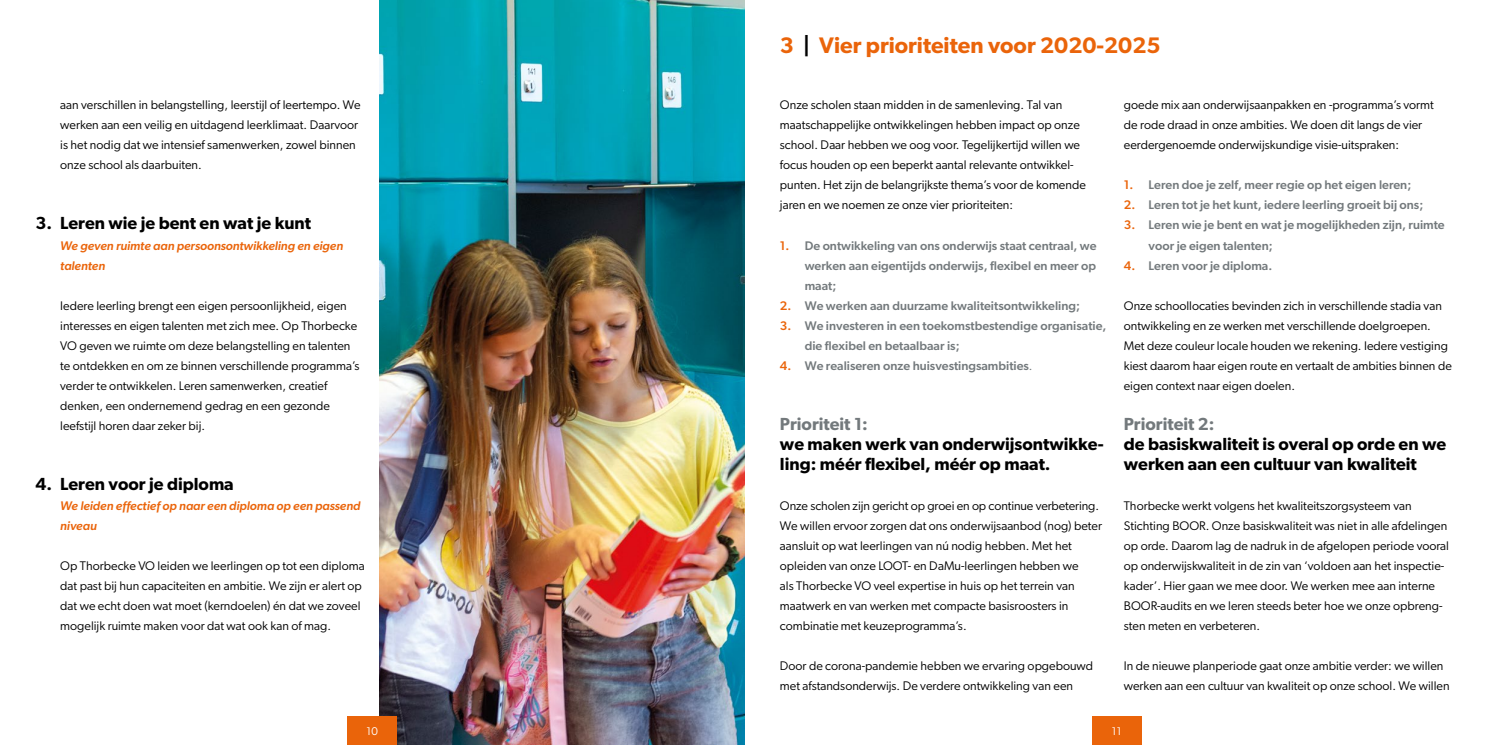
<style>
.page{position:relative;width:1489px;height:745px;background:#fff}
.page>*{position:absolute;margin:0;border:0;box-sizing:border-box;transform-origin:0 0}
.t1{font:600 22.5px "Gibson";color:#ea640a}
.t2{font:600 17.5px/20px "Gibson";color:#000}
.t3{font:600 17.5px "Gibson";color:#73797c}
.t4{font:12.5px/20px "Gibson";color:#000}
.t5{font:500 12.5px/20px "Gibson";color:#73797c}
.t6{font:italic 500 12.5px/20px "Gibson";color:#ea640a}
.t7{font:11.25px "Gibson";color:#fff}
.s1{color:#000}
.s2{color:#ea640a}
.s3{font-weight:400}
</style>
<div class="page">
<div style="left:1091px;top:716px;width:50px;height:28px;background:#ea640a"></div>
<img style="left:379px;top:0;width:365px;height:744px">
<div style="left:347px;top:716px;width:50px;height:28px;background:#ea640a"></div>
<p class="t4" style="left:60px;top:95px;width:302px">aan verschillen in belangstelling, leerstijl of leertempo. We werken aan een veilig en uitdagend leerklimaat. Daarvoor is het nodig dat we intensief samenwerken, zowel binnen onze school als daarbuiten.</p>
<h2 class="t2" style="left:35px;top:213px;width:277px">3. Leren wie je bent en wat je kunt</h2>
<p class="t6" style="left:60px;top:235px;width:284px">We geven ruimte aan persoonsontwikkeling en eigen talenten</p>
<p class="t4" style="left:60px;top:295px;width:301px">Iedere leerling brengt een eigen persoonlijkheid, eigen interesses en eigen talenten met zich mee. Op Thorbecke VO geven we ruimte om deze belangstelling en talenten te ontdekken en om ze binnen verschillende programma’s verder te ontwikkelen. Leren samenwerken, creatief denken, een ondernemend gedrag en een gezonde leefstijl horen daar zeker bij.</p>
<h2 class="t2" style="left:35px;top:473px;width:200px">4. Leren voor je diploma</h2>
<p class="t6" style="left:60px;top:495px;width:302px">We leiden effectief op naar een diploma op een passend niveau</p>
<p class="t4" style="left:60px;top:555px;width:306px">Op Thorbecke VO leiden we leerlingen op tot een diploma dat past bij hun capaciteiten en ambitie. We zijn er alert op dat we echt doen wat moet (kerndoelen) én dat we zoveel mogelijk ruimte maken voor dat wat ook kan of mag.</p>
<p class="t7" style="left:366px;top:724px;width:13px">10</p>
<h1 class="t1" style="left:780px;top:32px;width:382px">3 <span class="s1">|</span> Vier prioriteiten voor 2020-2025</h1>
<p class="t4" style="left:780px;top:95px;width:307px">Onze scholen staan midden in de samenleving. Tal van maatschappelijke ontwikkelingen hebben impact op onze school. Daar hebben we oog voor. Tegelijkertijd willen we focus houden op een beperkt aantal relevante ontwikkel&shy;punten. Het zijn de belangrijkste thema’s voor de komende jaren en we noemen ze onze vier prioriteiten:</p>
<p class="t5" style="left:804px;top:235px;width:293px;text-align:justify;text-indent:-25px"><span class="s2">1.</span> De ontwikkeling van ons onderwijs staat centraal, we werken aan eigentijds onderwijs, flexibel en meer op maat;</p>
<p class="t5" style="left:780px;top:295px;width:301px"><span class="s2">2.</span> We werken aan duurzame kwaliteitsontwikkeling;</p>
<p class="t5" style="left:804px;top:315px;width:303px;text-indent:-25px"><span class="s2">3.</span> We investeren in een toekomstbestendige organisatie, die flexibel en betaalbaar is;</p>
<p class="t5" style="left:780px;top:355px;width:254px"><span class="s2">4.</span> We realiseren onze huisvestingsambities<span class="s3">.</span></p>
<h2 class="t3" style="left:780px;top:413px;width:89px">Prioriteit 1:</h2>
<h2 class="t2" style="left:780px;top:433px;width:325px">we maken werk van onderwijsontwikke&shy;ling: méér flexibel, méér op maat.</h2>
<p class="t4" style="left:780px;top:495px;width:323px">Onze scholen zijn gericht op groei en op continue verbetering.<br>We willen ervoor zorgen dat ons onderwijsaanbod (nog) beter aansluit op wat leerlingen van nú nodig hebben. Met het opleiden van onze LOOT- en DaMu-leerlingen hebben we<br>als Thorbecke VO veel expertise in huis op het terrein van maatwerk en van werken met compacte basisroosters in combinatie met keuzeprogramma’s.</p>
<p class="t4" style="left:780px;top:655px;width:315px">Door de corona-pandemie hebben we ervaring opgebouwd met afstandsonderwijs. De verdere ontwikkeling van een</p>
<p class="t4" style="left:1123px;top:95px;width:311px">goede mix aan onderwijsaanpakken en -programma’s vormt de rode draad in onze ambities. We doen dit langs de vier eerdergenoemde onderwijskundige visie-uitspraken:</p>
<p class="t5" style="left:1123px;top:175px;width:289px"><span class="s2">1.</span> Leren doe je zelf, meer regie op het eigen leren;</p>
<p class="t5" style="left:1123px;top:195px;width:301px"><span class="s2">2.</span> Leren tot je het kunt, iedere leerling groeit bij ons;</p>
<p class="t5" style="left:1148px;top:215px;width:297px;text-indent:-25px"><span class="s2">3.</span> Leren wie je bent en wat je mogelijkheden zijn, ruimte voor je eigen talenten;</p>
<p class="t5" style="left:1123px;top:255px;width:150px"><span class="s2">4.</span> Leren voor je diploma.</p>
<p class="t4" style="left:1123px;top:295px;width:329px">Onze schoollocaties bevinden zich in verschillende stadia van ontwikkeling en ze werken met verschillende doelgroepen.<br>Met deze couleur locale houden we rekening. Iedere vestiging kiest daarom haar eigen route en vertaalt de ambities binnen de eigen context naar eigen doelen.</p>
<h2 class="t3" style="left:1123px;top:413px;width:92px">Prioriteit 2:</h2>
<h2 class="t2" style="left:1123px;top:433px;width:324px">de basiskwaliteit is overal op orde en we werken aan een cultuur van kwaliteit</h2>
<p class="t4" style="left:1123px;top:495px;width:326px">Thorbecke werkt volgens het kwaliteitszorgsysteem van Stichting BOOR. Onze basiskwaliteit was niet in alle afdelingen op orde. Daarom lag de nadruk in de afgelopen periode vooral op onderwijskwaliteit in de zin van ‘voldoen aan het inspectie&shy;kader’. Hier gaan we mee door. We werken mee aan interne BOOR-audits en we leren steeds beter hoe we onze opbreng&shy;sten meten en verbeteren.</p>
<p class="t4" style="left:1123px;top:655px;width:327px">In de nieuwe planperiode gaat onze ambitie verder: we willen werken aan een cultuur van kwaliteit op onze school. We willen</p>
<p class="t7" style="left:1111px;top:724px;width:11px">11</p>
</div>
